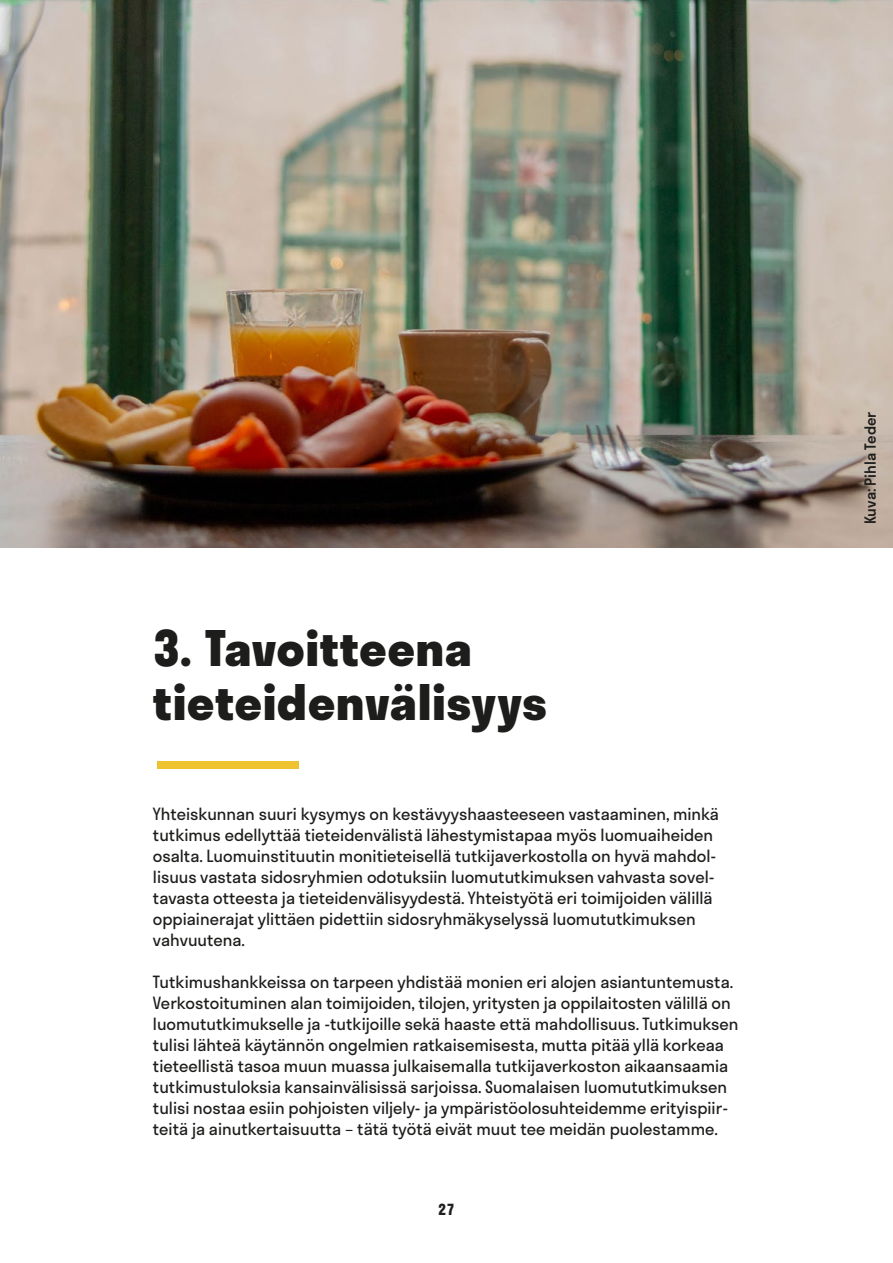
<style>
.page{position:relative;width:893px;height:1263px;background:#fff}
.page>*{position:absolute;margin:0;border:0;box-sizing:border-box;transform-origin:0 0}
.t1{font:900 60px "Stratos";color:#efc330;scale:2.5 1}
.t2{font:800 48px/54px "Stratos";letter-spacing:.02em;color:#1d1d1b}
.leipis{font:16.5px/21px "Stratos";color:#1d1d1b}
.t3{font:500 15px "Stratos";color:#1d1d1b}
.t4{font:700 15px "Stratos";color:#1d1d1b}
</style>
<div class="page">
<img style="left:0;top:0;width:893px;height:547px">
<h2 class="t2" style="left:153px;top:619px;width:395px">3. Tavoitteena tieteidenvälisyys</h2>
<h1 class="t1" style="left:153px;top:717px;width:61px">—</h1>
<p class="leipis" style="left:153px;top:803px;width:568px">Yhteiskunnan suuri kysymys on kestävyyshaasteeseen vastaaminen, minkä tutkimus edellyttää tieteidenvälistä lähestymistapaa myös luomuaiheiden osalta. Luomuinstituutin monitieteisellä tutkijaverkostolla on hyvä mahdol&shy;lisuus vastata sidosryhmien odotuksiin luomututkimuksen vahvasta sovel&shy;tavasta otteesta ja tieteidenvälisyydestä. Yhteistyötä eri toimijoiden välillä oppiainerajat ylittäen pidettiin sidosryhmäkyselyssä luomututkimuksen vahvuutena.</p>
<p class="leipis" style="left:153px;top:971px;width:587px">Tutkimushankkeissa on tarpeen yhdistää monien eri alojen asiantuntemusta.<br>Verkostoituminen alan toimijoiden, tilojen, yritysten ja oppilaitosten välillä on luomututkimukselle ja -tutkijoille sekä haaste että mahdollisuus. Tutkimuksen tulisi lähteä käytännön ongelmien ratkaisemisesta, mutta pitää yllä korkeaa tieteellistä tasoa muun muassa julkaisemalla tutkijaverkoston aikaansaamia tutkimustuloksia kansainvälisissä sarjoissa. Suomalaisen luomututkimuksen tulisi nostaa esiin pohjoisten viljely- ja ympäristöolosuhteidemme erityispiir&shy;teitä ja ainutkertaisuutta – tätä työtä eivät muut tee meidän puolestamme.</p>
<p class="t4" style="left:438px;top:1198px;width:18px">27</p>
<p class="t3" style="left:858px;top:524px;width:114px;rotate:-90deg">Kuva: Pihla Teder</p>
</div>
